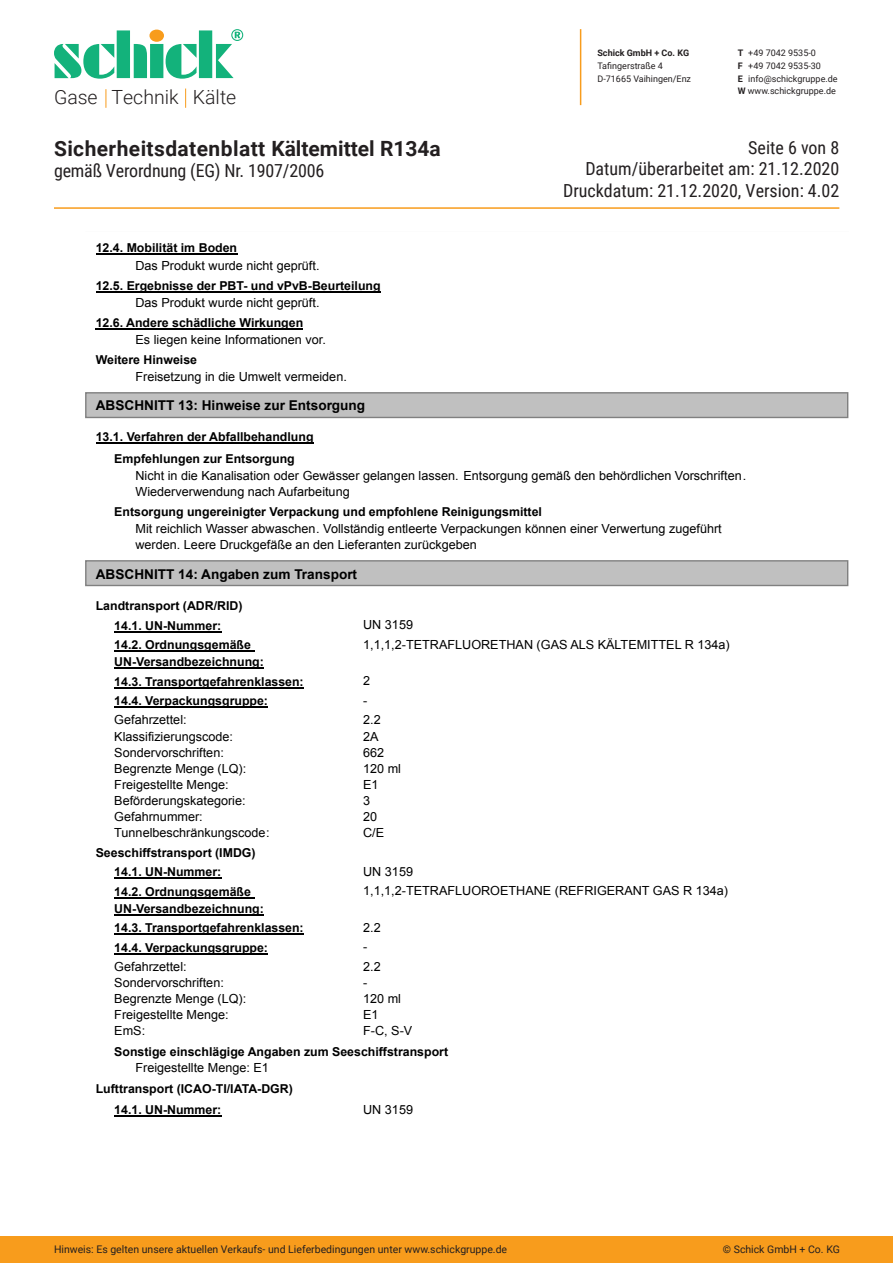
<style>
.page{position:relative;width:893px;height:1263px;background:#fff}
.page>*{position:absolute;margin:0;border:0;box-sizing:border-box;transform-origin:0 0}
.t1{font:700 21px "Roboto";letter-spacing:.02em;color:#231f20}
.t2{font:300 19.5px "Roboto";color:#231f20}
.t3{font:18px/21.6px "Roboto Condensed";color:#231f20;text-align:right}
.t4{font:700 13.5px "Arial";color:#000}
.t5{font:12.6px/16px "Arial";color:#000}
.t6{font:700 12.3px/19.5px "Arial";color:#000}
.t7{font:10.5px "Roboto";color:#231f20}
.t8{font:9px/12.6px "Roboto";color:#231f20}
.t9{font:700 9px "Roboto";color:#231f20}
.s1{font-weight:700}
</style>
<div class="page">
<div style="left:0;top:1236px;width:893px;height:27px;background:#f89c1c"></div>
<hr style="left:580px;top:29px;width:1px;height:76px;background:#f89c1c">
<svg style="left:54px;top:29px;width:189px;height:50px"></svg>
<svg style="left:106px;top:89px;width:1px;height:19px"></svg>
<svg style="left:185px;top:89px;width:1px;height:19px"></svg>
<hr style="left:54px;top:207px;width:785px;height:2px;background:#f89c1c">
<div style="left:86px;top:393px;width:762px;height:24px;background:#c0c0c0"></div>
<div style="left:85px;top:392px;width:763px;height:26px;border:1px solid #808080"></div>
<div style="left:86px;top:561px;width:762px;height:24px;background:#c0c0c0"></div>
<div style="left:85px;top:560px;width:763px;height:26px;border:1px solid #808080"></div>
<hr style="left:96px;top:254px;width:141px;height:1px;background:#000">
<hr style="left:96px;top:292px;width:285px;height:1px;background:#000">
<hr style="left:96px;top:328px;width:207px;height:2px;background:#000">
<hr style="left:96px;top:442px;width:218px;height:1px;background:#000">
<hr style="left:114px;top:631px;width:107px;height:1px;background:#000">
<hr style="left:114px;top:651px;width:140px;height:1px;background:#000">
<hr style="left:114px;top:667px;width:22px;height:2px;background:#000">
<hr style="left:136px;top:667px;width:124px;height:2px;background:#000">
<hr style="left:114px;top:687px;width:31px;height:1px;background:#000">
<hr style="left:145px;top:687px;width:154px;height:1px;background:#000">
<hr style="left:114px;top:706px;width:31px;height:2px;background:#000">
<hr style="left:145px;top:706px;width:119px;height:2px;background:#000">
<hr style="left:114px;top:878px;width:107px;height:1px;background:#000">
<hr style="left:114px;top:897px;width:140px;height:1px;background:#000">
<svg style="left:114px;top:914px;width:22px;height:1px"></svg>
<hr style="left:136px;top:914px;width:124px;height:1px;background:#000">
<hr style="left:114px;top:933px;width:31px;height:2px;background:#000">
<hr style="left:145px;top:933px;width:154px;height:2px;background:#000">
<hr style="left:114px;top:953px;width:31px;height:1px;background:#000">
<hr style="left:145px;top:953px;width:119px;height:1px;background:#000">
<hr style="left:114px;top:1116px;width:107px;height:1px;background:#000">
<h2 class="t2" style="left:54px;top:84px;width:184px">Gase Technik Kälte</h2>
<h1 class="t1" style="left:54px;top:133px;width:388px">Sicherheitsdatenblatt Kältemittel R134a</h1>
<h3 class="t3" style="left:54px;top:159px;width:272px">gemäß Verordnung (EG) Nr. 1907/2006</h3>
<p class="t6" style="left:96px;top:239px;width:143px">12.4. Mobilität im Boden</p>
<p class="t6" style="left:96px;top:277px;width:286px">12.5. Ergebnisse der PBT- und vPvB-Beurteilung</p>
<p class="t5" style="left:135px;top:294px;width:186px">Das Produkt wurde nicht geprüft.</p>
<p class="t5" style="left:135px;top:331px;width:192px">Es liegen keine Informationen vor.</p>
<p class="t5" style="left:135px;top:258px;width:186px">Das Produkt wurde nicht geprüft.</p>
<p class="t6" style="left:96px;top:313px;width:209px">12.6. Andere schädliche Wirkungen</p>
<p class="t9" style="left:597px;top:47px;width:93px">Schick GmbH + Co. KG</p>
<p class="t8" style="left:597px;top:59px;width:95px">Tafingerstraße 4<br>D-71665 Vaihingen/Enz</p>
<p class="t8" style="left:738px;top:47px;width:101px"><span class="s1">T</span> +49 7042 9535-0<br><span class="s1">F</span> +49 7042 9535-30<br><span class="s1">E</span> info@schickgruppe.de<br><span class="s1">W</span> www.schickgruppe.de</p>
<h3 class="t3" style="left:563px;top:136px;width:278px">Seite 6 von 8<br>Datum/überarbeitet am: 21.12.2020<br>Druckdatum: 21.12.2020, Version: 4.02</h3>
<p class="t6" style="left:96px;top:350px;width:103px">Weitere Hinweise</p>
<p class="t4" style="left:96px;top:396px;width:271px">ABSCHNITT 13: Hinweise zur Entsorgung</p>
<p class="t6" style="left:96px;top:425px;width:219px;line-height:22.8px;text-align:center">13.1. Verfahren der Abfallbehandlung<br>Empfehlungen zur Entsorgung</p>
<p class="t5" style="left:135px;top:468px;width:612px">Nicht in die Kanalisation oder Gewässer gelangen lassen. Entsorgung gemäß den behördlichen Vorschriften.<br>Wiederverwendung nach Aufarbeitung</p>
<p class="t5" style="left:135px;top:521px;width:588px">Mit reichlich Wasser abwaschen. Vollständig entleerte Verpackungen können einer Verwertung zugeführt werden. Leere Druckgefäße an den Lieferanten zurückgeben</p>
<p class="t5" style="left:135px;top:369px;width:213px">Freisetzung in die Umwelt vermeiden.</p>
<p class="t6" style="left:114px;top:503px;width:429px">Entsorgung ungereinigter Verpackung und empfohlene Reinigungsmittel</p>
<p class="t4" style="left:96px;top:565px;width:263px">ABSCHNITT 14: Angaben zum Transport</p>
<p class="t6" style="left:96px;top:596px;width:148px;text-align:center">Landtransport (ADR/RID)<br>14.1. UN-Nummer:</p>
<p class="t5" style="left:363px;top:617px;width:51px">UN 3159</p>
<p class="t6" style="left:114px;top:636px;width:138px">14.2. Ordnungsgemäße</p>
<p class="t5" style="left:363px;top:637px;width:368px">1,1,1,2-TETRAFLUORETHAN (GAS ALS KÄLTEMITTEL R 134a)</p>
<p class="t6" style="left:114px;top:652px;width:191px">UN-Versandbezeichnung:<br>14.3. Transportgefahrenklassen:</p>
<p class="t5" style="left:363px;top:673px;width:9px">2</p>
<p class="t6" style="left:114px;top:691px;width:155px">14.4. Verpackungsgruppe:</p>
<p class="t5" style="left:363px;top:692px;width:6px">-</p>
<p class="t5" style="left:114px;top:712px;width:74px">Gefahrzettel:</p>
<p class="t5" style="left:363px;top:712px;width:19px">2.2</p>
<p class="t5" style="left:114px;top:728px;width:120px">Klassifizierungscode:</p>
<p class="t5" style="left:363px;top:728px;width:17px">2A</p>
<p class="t5" style="left:114px;top:744px;width:111px">Sondervorschriften:</p>
<p class="t5" style="left:363px;top:744px;width:23px">662</p>
<p class="t5" style="left:114px;top:760px;width:134px">Begrenzte Menge (LQ):</p>
<p class="t5" style="left:363px;top:760px;width:39px">120 ml</p>
<p class="t5" style="left:114px;top:776px;width:116px">Freigestellte Menge:</p>
<p class="t5" style="left:363px;top:776px;width:17px">E1</p>
<p class="t5" style="left:114px;top:792px;width:133px">Beförderungskategorie:</p>
<p class="t5" style="left:363px;top:792px;width:9px">3</p>
<p class="t5" style="left:114px;top:808px;width:90px">Gefahrnummer:</p>
<p class="t5" style="left:363px;top:808px;width:16px">20</p>
<p class="t5" style="left:114px;top:824px;width:157px">Tunnelbeschränkungscode:</p>
<p class="t5" style="left:363px;top:824px;width:23px">C/E</p>
<p class="t6" style="left:114px;top:843px;width:143px;text-indent:-19px">Seeschiffstransport (IMDG)<br>14.1. UN-Nummer:</p>
<p class="t5" style="left:363px;top:864px;width:51px">UN 3159</p>
<p class="t6" style="left:114px;top:882px;width:138px">14.2. Ordnungsgemäße</p>
<p class="t5" style="left:363px;top:883px;width:366px">1,1,1,2-TETRAFLUOROETHANE (REFRIGERANT GAS R 134a)</p>
<p class="t6" style="left:114px;top:899px;width:191px">UN-Versandbezeichnung:<br>14.3. Transportgefahrenklassen:</p>
<p class="t5" style="left:363px;top:919px;width:19px">2.2</p>
<p class="t6" style="left:114px;top:938px;width:155px">14.4. Verpackungsgruppe:</p>
<p class="t5" style="left:363px;top:939px;width:6px">-</p>
<p class="t5" style="left:114px;top:958px;width:74px">Gefahrzettel:</p>
<p class="t5" style="left:363px;top:958px;width:19px">2.2</p>
<p class="t5" style="left:114px;top:975px;width:111px">Sondervorschriften:</p>
<p class="t5" style="left:363px;top:975px;width:6px">-</p>
<p class="t5" style="left:114px;top:991px;width:134px">Begrenzte Menge (LQ):</p>
<p class="t5" style="left:363px;top:991px;width:39px">120 ml</p>
<p class="t5" style="left:114px;top:1007px;width:116px">Freigestellte Menge:</p>
<p class="t5" style="left:363px;top:1007px;width:17px">E1</p>
<p class="t5" style="left:114px;top:1023px;width:32px">EmS:</p>
<p class="t5" style="left:363px;top:1023px;width:51px">F-C, S-V</p>
<p class="t5" style="left:135px;top:1060px;width:135px">Freigestellte Menge: E1</p>
<p class="t6" style="left:114px;top:1042px;width:335px">Sonstige einschlägige Angaben zum Seeschiffstransport</p>
<p class="t6" style="left:114px;top:1078px;width:180px;line-height:21.5px;text-indent:-19px">Lufttransport (ICAO-TI/IATA-DGR)<br>14.1. UN-Nummer:</p>
<p class="t5" style="left:363px;top:1101px;width:51px">UN 3159</p>
<p class="t7" style="left:54px;top:1241px;width:455px">Hinweis: Es gelten unsere aktuellen Verkaufs- und Lieferbedingungen unter www.schickgruppe.de</p>
<p class="t7" style="left:723px;top:1241px;width:119px">© Schick GmbH + Co. KG</p>
</div>
